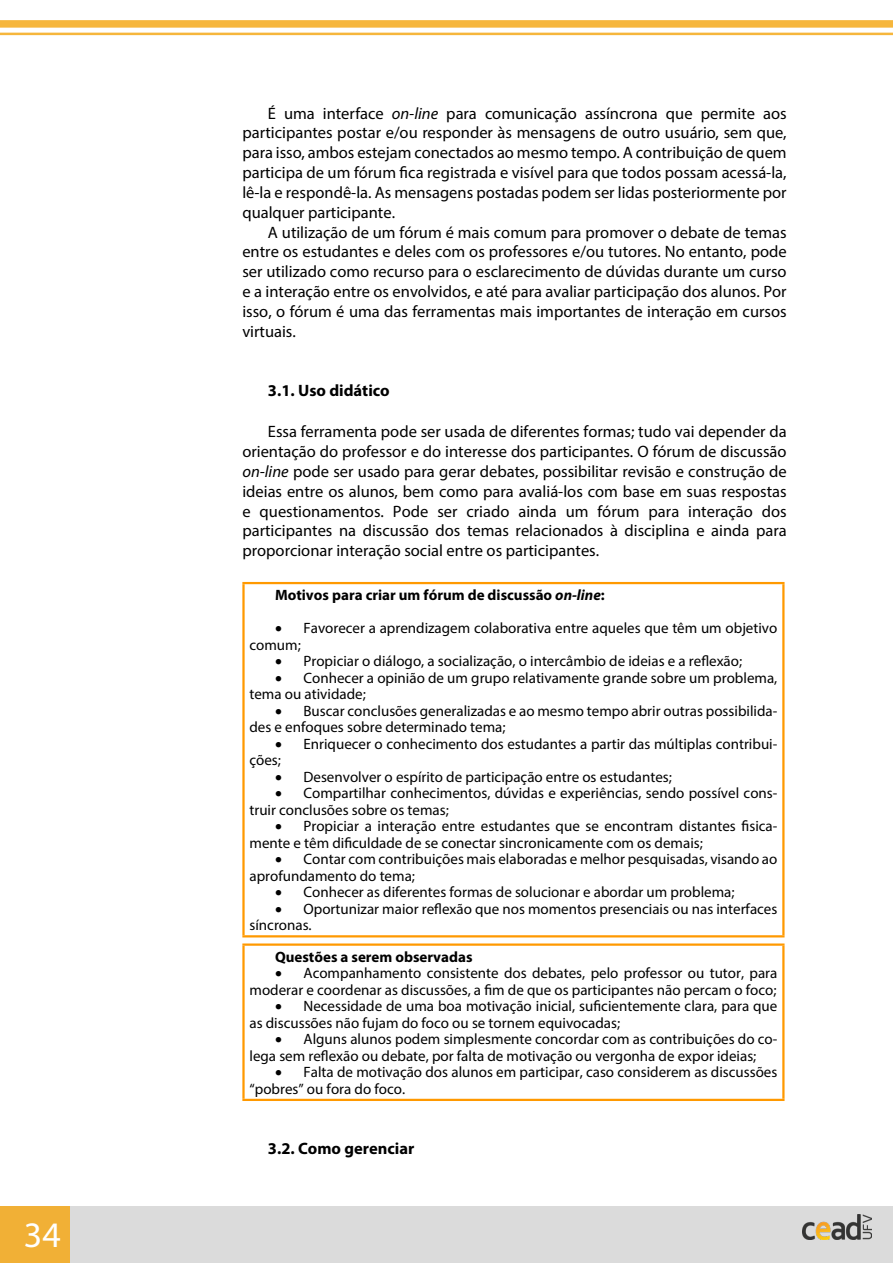
<style>
.page{position:relative;width:893px;height:1263px;background:#fff}
.page>*{position:absolute;margin:0;border:0;box-sizing:border-box;transform-origin:0 0}
.t1{font:36px "Myriad Pro";color:#fff}
.t2{font:16.5px/19.8px "Myriad Pro";color:#000;text-align:justify}
.t3{font:700 16.5px "Myriad Pro";color:#000}
.t4{font:15px/16.5px "Myriad Pro";color:#000}
.t5{font:700 15px "Myriad Pro";color:#000}
.s1{font-style:italic}
</style>
<div class="page">
<div style="left:0;top:1207px;width:893px;height:56px;background:#dbdbdb"></div>
<img style="left:802px;top:1214px;width:69px;height:25px">
<div style="left:0;top:1207px;width:69px;height:56px;background:#f1b036"></div>
<div style="left:0;top:20px;width:893px;height:8px;background:#f6b63c"></div>
<hr style="left:0;top:33px;width:893px;height:2px;background:#f5aa1c">
<hr style="left:242px;top:582px;width:542px;height:2px;background:#f90">
<hr style="left:242px;top:584px;width:3px;height:351px;background:#f90">
<hr style="left:782px;top:584px;width:2px;height:351px;background:#f90">
<hr style="left:242px;top:935px;width:542px;height:2px;background:#f90">
<hr style="left:242px;top:943px;width:542px;height:3px;background:#f90">
<hr style="left:242px;top:946px;width:3px;height:153px;background:#f90">
<hr style="left:782px;top:946px;width:2px;height:153px;background:#f90">
<hr style="left:242px;top:1099px;width:542px;height:2px;background:#f90">
<h1 class="t1" style="left:24px;top:1212px;width:38px">34</h1>
<p class="t2" style="left:242px;top:103px;width:546px;text-indent:26px">É uma interface <span class="s1">on-line</span> para comunicação assíncrona que permite aos participantes postar e/ou responder às mensagens de outro usuário, sem que, para isso, ambos estejam conectados ao mesmo tempo. A contribuição de quem participa de um fórum fica registrada e visível para que todos possam acessá-la, lê-la e respondê-la. As mensagens postadas podem ser lidas posteriormente por qualquer participante.</p>
<p class="t2" style="left:242px;top:222px;width:546px;text-indent:26px">A utilização de um fórum é mais comum para promover o debate de temas entre os estudantes e deles com os professores e/ou tutores. No entanto, pode ser utilizado como recurso para o esclarecimento de dúvidas durante um curso e a interação entre os envolvidos, e até para avaliar participação dos alunos. Por isso, o fórum é uma das ferramentas mais importantes de interação em cursos virtuais.</p>
<p class="t3" style="left:268px;top:380px;width:123px">3.1. Uso didático</p>
<p class="t2" style="left:242px;top:422px;width:546px;text-indent:26px">Essa ferramenta pode ser usada de diferentes formas; tudo vai depender da orientação do professor e do interesse dos participantes. O fórum de discussão <span class="s1">on-line</span> pode ser usado para gerar debates, possibilitar revisão e construção de ideias entre os alunos, bem como para avaliá-los com base em suas respostas e questionamentos. Pode ser criado ainda um fórum para interação dos participantes na discussão dos temas relacionados à disciplina e ainda para proporcionar interação social entre os participantes.</p>
<p class="t5" style="left:275px;top:585px;width:331px">Motivos para criar um fórum de discussão <span class="s1">on-line</span>:</p>
<p class="t4" style="left:249px;top:620px;width:529px;text-indent:26px">• Favorecer a aprendizagem colaborativa entre aqueles que têm um objetivo comum;</p>
<p class="t4" style="left:275px;top:653px;width:469px">• Propiciar o diálogo, a socialização, o intercâmbio de ideias e a reflexão;</p>
<p class="t4" style="left:249px;top:669px;width:529px;text-indent:26px">• Conhecer a opinião de um grupo relativamente grande sobre um problema, tema ou atividade;</p>
<p class="t4" style="left:249px;top:702px;width:529px;text-indent:26px">• Buscar conclusões generalizadas e ao mesmo tempo abrir outras possibilida&shy;des e enfoques sobre determinado tema;</p>
<p class="t4" style="left:249px;top:735px;width:529px;text-indent:26px">• Enriquecer o conhecimento dos estudantes a partir das múltiplas contribui&shy;ções;</p>
<p class="t4" style="left:275px;top:768px;width:398px">• Desenvolver o espírito de participação entre os estudantes;</p>
<p class="t4" style="left:249px;top:785px;width:529px;text-indent:26px">• Compartilhar conhecimentos, dúvidas e experiências, sendo possível cons&shy;truir conclusões sobre os temas;</p>
<p class="t4" style="left:249px;top:818px;width:529px;text-indent:26px">• Propiciar a interação entre estudantes que se encontram distantes fisica&shy;mente e têm dificuldade de se conectar sincronicamente com os demais;</p>
<p class="t4" style="left:249px;top:851px;width:529px;text-indent:26px">• Contar com contribuições mais elaboradas e melhor pesquisadas, visando ao aprofundamento do tema;</p>
<p class="t4" style="left:275px;top:884px;width:461px">• Conhecer as diferentes formas de solucionar e abordar um problema;</p>
<p class="t4" style="left:249px;top:900px;width:529px;text-indent:26px">• Oportunizar maior reflexão que nos momentos presenciais ou nas interfaces síncronas.</p>
<p class="t5" style="left:275px;top:947px;width:199px">Questões a serem observadas</p>
<p class="t4" style="left:249px;top:965px;width:529px;text-align:right">• Acompanhamento consistente dos debates, pelo professor ou tutor, para moderar e coordenar as discussões, a fim de que os participantes não percam o foco;</p>
<p class="t4" style="left:249px;top:998px;width:529px;text-indent:26px">• Necessidade de uma boa motivação inicial, suficientemente clara, para que as discussões não fujam do foco ou se tornem equivocadas;</p>
<p class="t4" style="left:249px;top:1031px;width:529px;text-indent:26px">• Alguns alunos podem simplesmente concordar com as contribuições do co&shy;lega sem reflexão ou debate, por falta de motivação ou vergonha de expor ideias;</p>
<p class="t4" style="left:249px;top:1064px;width:529px;text-indent:26px">• Falta de motivação dos alunos em participar, caso considerem as discussões “pobres” ou fora do foco.</p>
<p class="t3" style="left:268px;top:1138px;width:148px">3.2. Como gerenciar</p>
</div>
